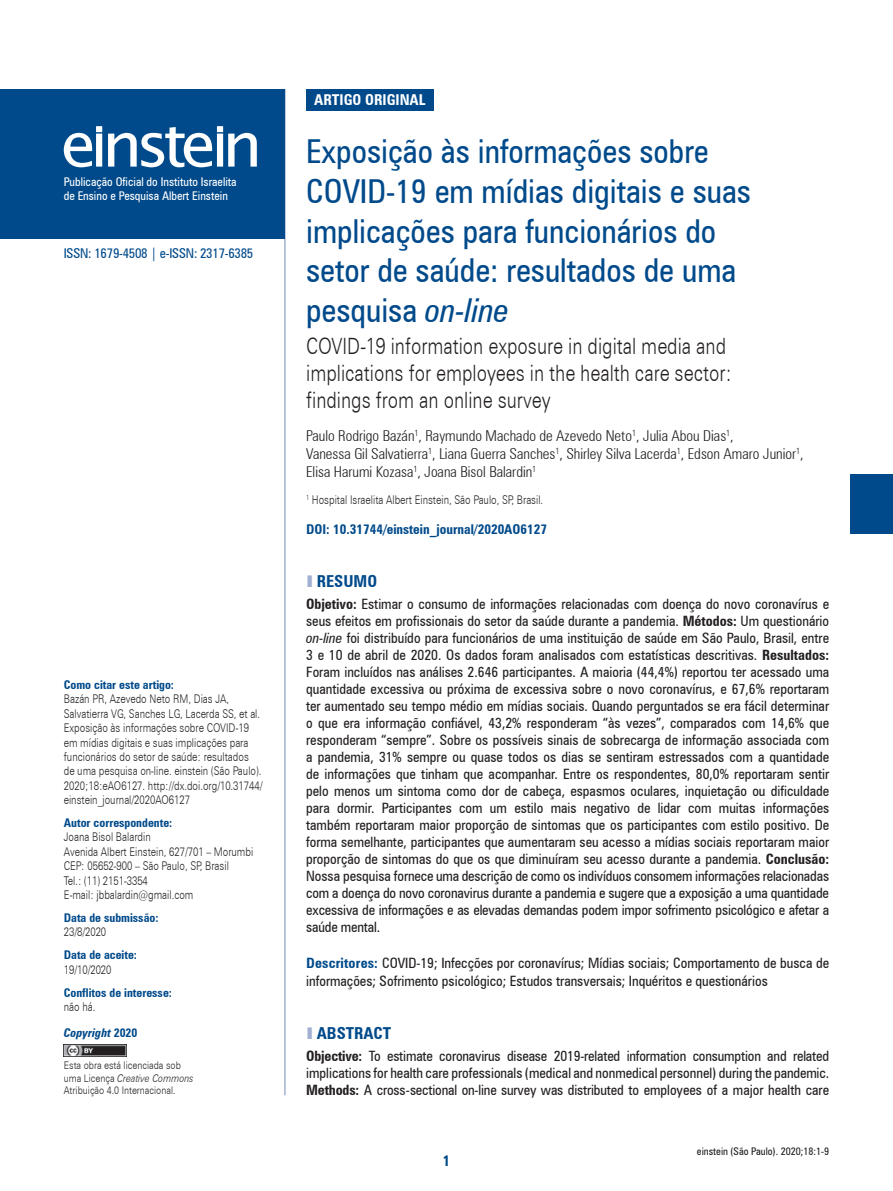
<style>
.page{position:relative;width:893px;height:1191px;background:#fff}
.page>*{position:absolute;margin:0;border:0;box-sizing:border-box;transform-origin:0 0}
.t1{font:condensed 33px/39.6px "Zurich BT";color:#004a8b}
.t2{font:300 22.5px/27px "Zurich BT";color:#231f20;scale:.8 1}
.t3{font:700 condensed 16.5px "Zurich BT";color:#004a8b}
.t4{font:300 condensed 15px/18px "Zurich BT";color:#231f20}
.t5{font:700 condensed 15px "Zurich BT";color:#fff}
.t6{font:700 condensed 15px "Zurich BT";color:#004a8b}
.t7{font:condensed 14.25px/17px "Zurich BT";color:#231f20;text-align:justify}
.t8{font:700 condensed 13.5px "Zurich BT";color:#004a8b}
.t9{font:condensed 13.5px "Zurich BT";letter-spacing:-.02em;color:#004a8b}
.t10{font:300 12px/14.4px "Zurich BT";color:#231f20;scale:.8 1}
.t11{font:700 condensed 12px "Zurich BT";color:#004a8b}
.t12{font:condensed 12px/14.4px "Zurich BT";color:#fff}
.t13{font:italic 700 condensed 12px "Zurich BT";color:#004a8b}
.t14{font:300 10.5px/12.6px "Zurich BT";color:#231f20;scale:.85 1}
.t15{font:condensed 10.5px "Zurich BT";color:#231f20}
.s1{font-style:normal}
.s2{font-style:italic}
.s3{color:#a2b0d2}
.s4{font-weight:700}
.s5{font-weight:700;color:#004a8b}
</style>
<div class="page">
<img style="left:64px;top:1044px;width:63px;height:12px">
<div style="left:306px;top:89px;width:128px;height:21px;background:#004a8b"></div>
<hr style="left:284px;top:89px;width:2px;height:1006px;background:#a2b0d2">
<div style="left:0;top:89px;width:284px;height:149px;background:#004a8b"></div>
<div style="left:850px;top:474px;width:43px;height:60px;background:#004a8b"></div>
<svg style="left:108px;top:126px;width:149px;height:41px"></svg>
<svg style="left:64px;top:126px;width:38px;height:41px"></svg>
<p class="t12" style="left:64px;top:174px;width:174px">Publicação Oficial do Instituto Israelita de Ensino e Pesquisa Albert Einstein</p>
<p class="t9" style="left:64px;top:245px;width:191px">ISSN: 1679-4508 | e-ISSN: 2317-6385</p>
<p class="t11" style="left:64px;top:677px;width:112px">Como citar este artigo:</p>
<p class="t10" style="left:64px;top:692px;width:250px">Bazán PR, Azevedo Neto RM, Dias JA, Salvatierra VG, Sanches LG, Lacerda SS, et al.<br>Exposição às informações sobre COVID-19 em mídias digitais e suas implicações para funcionários do setor de saúde: resultados de uma pesquisa on-line. einstein (São Paulo).<br>2020;18:eAO6127. http://dx.doi.org/10.31744/ einstein_journal/2020AO6127</p>
<p class="t11" style="left:64px;top:815px;width:110px">Autor correspondente:</p>
<p class="t10" style="left:64px;top:830px;width:238px">Joana Bisol Balardin<br>Avenida Albert Einstein, 627/701 – Morumbi<br>CEP: 05652-900 – São Paulo, SP, Brasil<br>Tel.: (11) 2151-3354<br>E-mail: jbbalardin@gmail.com</p>
<p class="t11" style="left:64px;top:910px;width:96px">Data de submissão:</p>
<p class="t10" style="left:64px;top:925px;width:55px">23/8/2020</p>
<p class="t11" style="left:64px;top:947px;width:75px">Data de aceite:</p>
<p class="t10" style="left:64px;top:962px;width:61px">19/10/2020</p>
<p class="t11" style="left:64px;top:985px;width:110px">Conflitos de interesse:</p>
<p class="t10" style="left:64px;top:999px;width:41px">não há.</p>
<p class="t13" style="left:64px;top:1025px;width:75px">Copyright <span class="s1">2020</span></p>
<p class="t14" style="left:64px;top:1058px;width:154px">Esta obra está licenciada sob uma Licença <span class="s2">Creative Commons<br></span>Atribuição 4.0 Internacional.</p>
<p class="t5" style="left:314px;top:91px;width:113px">ARTIGO ORIGINAL</p>
<h1 class="t1" style="left:306px;top:131px;width:446px">Exposição às informações sobre<br>COVID-19 em mídias digitais e suas implicações para funcionários do setor de saúde: resultados de uma pesquisa <span class="s2">on-line</span></h1>
<h2 class="t2" style="left:306px;top:332px;width:534px">COVID-19 information exposure in digital media and implications for employees in the health care sector: findings from an online survey</h2>
<p class="t4" style="left:306px;top:426px;width:499px">Paulo Rodrigo Bazán<sup>1</sup>, Raymundo Machado de Azevedo Neto<sup>1</sup>, Julia Abou Dias<sup>1</sup>,<br>Vanessa Gil Salvatierra<sup>1</sup>, Liana Guerra Sanches<sup>1</sup>, Shirley Silva Lacerda<sup>1</sup>, Edson Amaro Junior<sup>1</sup>,<br>Elisa Harumi Kozasa<sup>1</sup>, Joana Bisol Balardin<sup>1</sup></p>
<p class="t10" style="left:306px;top:492px;width:298px"><sup>1</sup> Hospital Israelita Albert Einstein, São Paulo, SP, Brasil.</p>
<p class="t8" style="left:306px;top:520px;width:243px">DOI: 10.31744/einstein_journal/2020AO6127</p>
<p class="t3" style="left:306px;top:571px;width:72px"><span class="s3">❚</span> RESUMO</p>
<p class="t7" style="left:306px;top:595px;width:524px"><span class="s4">Objetivo:</span> Estimar o consumo de informações relacionadas com doença do novo coronavírus e seus efeitos em profissionais do setor da saúde durante a pandemia. <span class="s4">Métodos:</span> Um questionário <span class="s2">on-line</span> foi distribuído para funcionários de uma instituição de saúde em São Paulo, Brasil, entre 3 e 10 de abril de 2020. Os dados foram analisados com estatísticas descritivas. <span class="s4">Resultados:<br></span>Foram incluídos nas análises 2.646 participantes. A maioria (44,4%) reportou ter acessado uma quantidade excessiva ou próxima de excessiva sobre o novo coronavírus, e 67,6% reportaram ter aumentado seu tempo médio em mídias sociais. Quando perguntados se era fácil determinar o que era informação confiável, 43,2% responderam “às vezes”, comparados com 14,6% que responderam “sempre”. Sobre os possíveis sinais de sobrecarga de informação associada com a pandemia, 31% sempre ou quase todos os dias se sentiram estressados com a quantidade de informações que tinham que acompanhar. Entre os respondentes, 80,0% reportaram sentir pelo menos um sintoma como dor de cabeça, espasmos oculares, inquietação ou dificuldade para dormir. Participantes com um estilo mais negativo de lidar com muitas informações também reportaram maior proporção de sintomas que os participantes com estilo positivo. De forma semelhante, participantes que aumentaram seu acesso a mídias sociais reportaram maior proporção de sintomas do que os que diminuíram seu acesso durante a pandemia. <span class="s4">Conclusão:<br></span>Nossa pesquisa fornece uma descrição de como os indivíduos consomem informações relacionadas com a doença do novo coronavirus durante a pandemia e sugere que a exposição a uma quantidade excessiva de informações e as elevadas demandas podem impor sofrimento psicológico e afetar a saúde mental.</p>
<p class="t7" style="left:306px;top:954px;width:524px"><span class="s5">Descritores:</span> COVID-19; Infecções por coronavírus; Mídias sociais; Comportamento de busca de informações; Sofrimento psicológico; Estudos transversais; Inquéritos e questionários</p>
<p class="t3" style="left:306px;top:1023px;width:86px"><span class="s3">❚</span> ABSTRACT</p>
<p class="t7" style="left:306px;top:1046px;width:524px"><span class="s4">Objective:</span> To estimate coronavirus disease 2019-related information consumption and related implications for health care professionals (medical and nonmedical personnel) during the pandemic.<br><span class="s4">Methods:</span> A cross-sectional on-line survey was distributed to employees of a major health care</p>
<p class="t6" style="left:443px;top:1151px;width:9px">1</p>
<p class="t15" style="left:697px;top:1144px;width:134px">einstein (São Paulo). 2020;18:1-9</p>
</div>
